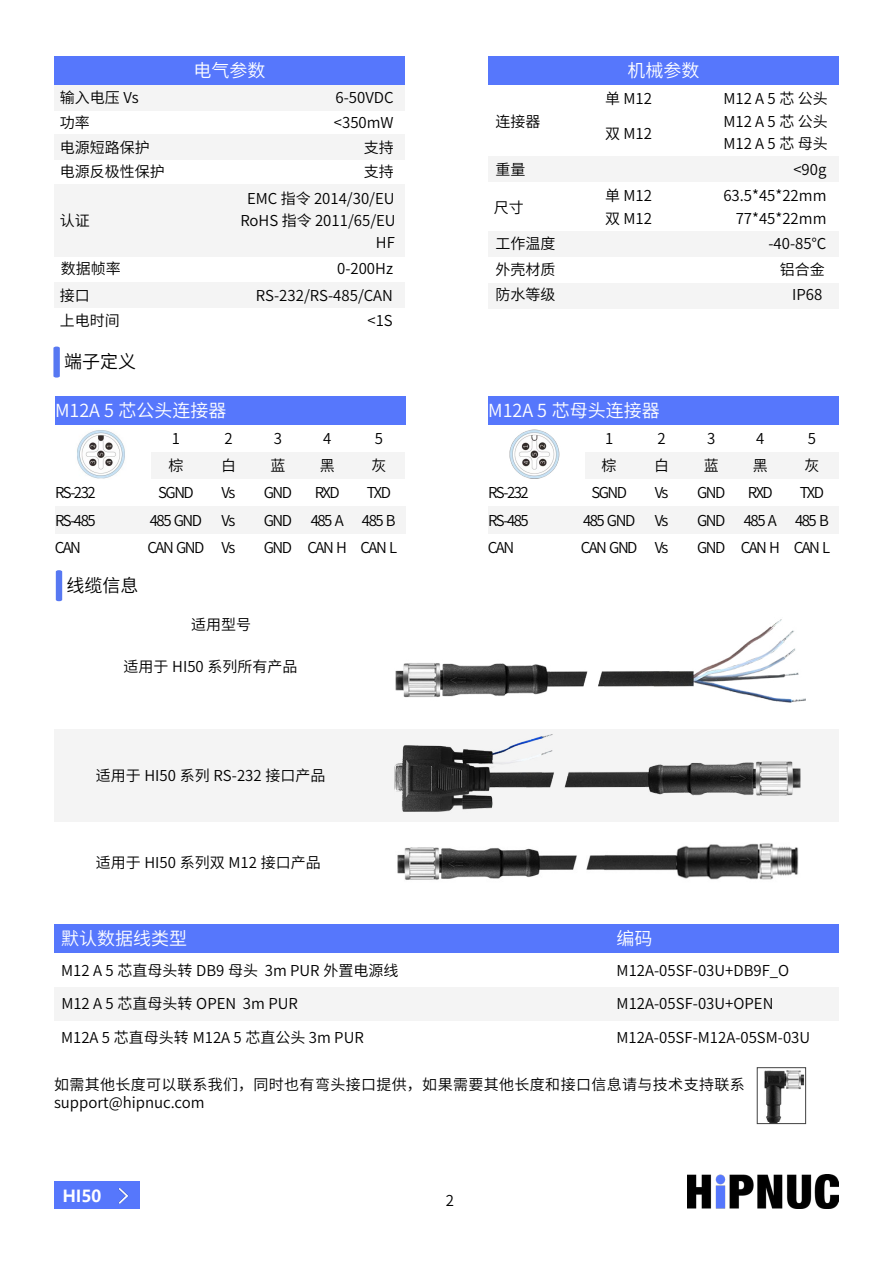
<style>
.page{position:relative;width:893px;height:1263px;background:#fff}
.page>*{position:absolute;margin:0;border:0;box-sizing:border-box;transform-origin:0 0}
.t1{font:18px "Source Han Sans CN";color:#fff}
.t2{font:18px "Source Han Sans CN";color:#000}
.t3{font:700 16.5px "Microsoft Ya Hei";color:#fff}
.t4{font:15px/27.3px "Source Han Sans CN";color:#000}
.t5{font:15px/18px "Source Han Sans CN";letter-spacing:.025em;color:#000}
.t6{font:15px "Source Han Sans CN";letter-spacing:-.1em;color:#000}
</style>
<div class="page">
<div style="left:54px;top:729px;width:785px;height:92px;background:#f4f4f4"></div>
<div style="left:488px;top:232px;width:351px;height:25px;background:#f4f4f4"></div>
<div style="left:488px;top:156px;width:350px;height:26px;background:#f4f4f4"></div>
<div style="left:54px;top:282px;width:351px;height:25px;background:#f4f4f4"></div>
<div style="left:54px;top:85px;width:351px;height:25px;background:#f4f4f4"></div>
<div style="left:55px;top:506px;width:350px;height:28px;background:#f4f4f4"></div>
<div style="left:152px;top:452px;width:253px;height:27px;background:#f4f4f4"></div>
<div style="left:488px;top:283px;width:351px;height:25px;background:#f4f4f4"></div>
<div style="left:54px;top:185px;width:351px;height:72px;background:#f4f4f4"></div>
<img style="left:688px;top:1174px;width:151px;height:34px">
<div style="left:54px;top:1181px;width:85px;height:28px;background:#5677fc"></div>
<img style="left:118px;top:1188px;width:11px;height:15px">
<div style="left:54px;top:56px;width:351px;height:29px;background:#5677fc"></div>
<div style="left:54px;top:134px;width:351px;height:25px;background:#f4f4f4"></div>
<div style="left:488px;top:56px;width:350px;height:29px;background:#5677fc"></div>
<svg style="left:53px;top:347px;width:7px;height:31px"></svg>
<div style="left:55px;top:396px;width:350px;height:28px;background:#5677fc"></div>
<img style="left:77px;top:430px;width:48px;height:49px">
<svg style="left:56px;top:570px;width:6px;height:31px"></svg>
<div style="left:488px;top:506px;width:350px;height:28px;background:#f4f4f4"></div>
<div style="left:585px;top:452px;width:253px;height:27px;background:#f4f4f4"></div>
<div style="left:488px;top:396px;width:350px;height:28px;background:#5677fc"></div>
<img style="left:509px;top:429px;width:51px;height:50px">
<img style="left:395px;top:619px;width:411px;height:84px">
<img style="left:395px;top:734px;width:406px;height:78px">
<div style="left:54px;top:987px;width:785px;height:33px;background:#f4f4f4"></div>
<div style="left:54px;top:924px;width:785px;height:28px;background:#5677fc"></div>
<img style="left:764px;top:1070px;width:40px;height:52px">
<div style="left:757px;top:1067px;width:49px;height:57px;border:1px solid #424242"></div>
<img style="left:397px;top:843px;width:402px;height:37px">
<p class="t1" style="left:194px;top:60px;width:73px">电气参数</p>
<p class="t4" style="left:60px;top:84px;width:81px">输入电压 Vs</p>
<p class="t4" style="left:336px;top:84px;width:60px">6-50VDC</p>
<p class="t4" style="left:60px;top:134px;width:91px">电源短路保护</p>
<p class="t4" style="left:364px;top:134px;width:31px">支持</p>
<p class="t4" style="left:60px;top:158px;width:107px">电源反极性保护</p>
<p class="t4" style="left:364px;top:158px;width:31px">支持</p>
<p class="t4" style="left:60px;top:207px;width:31px">认证</p>
<p class="t4" style="left:60px;top:109px;width:31px">功率</p>
<p class="t4" style="left:334px;top:109px;width:61px">&lt;350mW</p>
<p class="t4" style="left:240px;top:187px;width:157px;line-height:22.8px;text-align:center">EMC 指令 2014/30/EU<br>RoHS 指令 2011/65/EU</p>
<p class="t4" style="left:376px;top:229px;width:21px">HF</p>
<p class="t4" style="left:61px;top:255px;width:61px">数据帧率</p>
<p class="t4" style="left:337px;top:255px;width:57px">0-200Hz</p>
<p class="t4" style="left:60px;top:282px;width:31px">接口</p>
<p class="t4" style="left:256px;top:282px;width:139px">RS-232/RS-485/CAN</p>
<p class="t4" style="left:60px;top:307px;width:61px">上电时间</p>
<p class="t4" style="left:367px;top:307px;width:27px">&lt;1S</p>
<p class="t2" style="left:64px;top:352px;width:73px">端子定义</p>
<p class="t1" style="left:55px;top:400px;width:173px">M12A 5 芯公头连接器</p>
<p class="t4" style="left:172px;top:426px;width:10px">1</p>
<p class="t4" style="left:224px;top:426px;width:10px">2</p>
<p class="t4" style="left:274px;top:426px;width:10px">3</p>
<p class="t4" style="left:323px;top:426px;width:10px">4</p>
<p class="t4" style="left:375px;top:426px;width:10px">5</p>
<p class="t4" style="left:169px;top:452px;width:16px">棕</p>
<p class="t4" style="left:221px;top:452px;width:16px">白</p>
<p class="t4" style="left:271px;top:452px;width:16px">蓝</p>
<p class="t4" style="left:320px;top:452px;width:16px">黑</p>
<p class="t4" style="left:371px;top:452px;width:17px">灰</p>
<p class="t4" style="left:55px;top:479px;width:42px;text-align:justify">RS-232<br>RS-485<br>CAN</p>
<p class="t4" style="left:158px;top:479px;width:37px">SGND</p>
<p class="t4" style="left:222px;top:479px;width:15px">Vs</p>
<p class="t4" style="left:264px;top:479px;width:30px">GND</p>
<p class="t4" style="left:315px;top:479px;width:27px">RXD</p>
<p class="t4" style="left:367px;top:479px;width:26px">TXD</p>
<p class="t4" style="left:150px;top:507px;width:54px">485 GND</p>
<p class="t4" style="left:222px;top:507px;width:15px">Vs</p>
<p class="t6" style="left:264px;top:512px;width:133px">GND 485 A 485 B</p>
<p class="t4" style="left:148px;top:534px;width:89px">CAN GND Vs</p>
<p class="t6" style="left:264px;top:539px;width:135px">GND CAN H CAN L</p>
<p class="t2" style="left:66px;top:576px;width:74px">线缆信息</p>
<p class="t4" style="left:191px;top:611px;width:61px">适用型号</p>
<p class="t4" style="left:124px;top:653px;width:176px">适用于 HI50 系列所有产品</p>
<p class="t4" style="left:96px;top:762px;width:231px">适用于 HI50 系列 RS-232 接口产品</p>
<p class="t4" style="left:96px;top:849px;width:227px">适用于 HI50 系列双 M12 接口产品</p>
<p class="t4" style="left:495px;top:108px;width:46px">连接器</p>
<p class="t1" style="left:627px;top:60px;width:73px">机械参数</p>
<p class="t4" style="left:605px;top:85px;width:48px">单 M12</p>
<p class="t4" style="left:605px;top:120px;width:48px">双 M12</p>
<p class="t4" style="left:723px;top:87px;width:106px;line-height:22.8px">M12 A 5 芯 公头<br>M12 A 5 芯 公头</p>
<p class="t4" style="left:723px;top:130px;width:106px">M12 A 5 芯 母头</p>
<p class="t4" style="left:495px;top:156px;width:31px">重量</p>
<p class="t4" style="left:793px;top:156px;width:35px">&lt;90g</p>
<p class="t4" style="left:494px;top:194px;width:31px">尺寸</p>
<p class="t4" style="left:495px;top:231px;width:61px;line-height:26px">工作温度外壳材质</p>
<p class="t4" style="left:495px;top:281px;width:61px">防水等级</p>
<p class="t4" style="left:605px;top:182px;width:48px">单 M12</p>
<p class="t4" style="left:723px;top:182px;width:105px">63.5*45*22mm</p>
<p class="t4" style="left:605px;top:205px;width:48px">双 M12</p>
<p class="t4" style="left:736px;top:205px;width:92px">77*45*22mm</p>
<p class="t4" style="left:768px;top:230px;width:60px">-40-85℃</p>
<p class="t4" style="left:780px;top:257px;width:46px;line-height:25.3px;text-align:right">铝合金<br>IP68</p>
<p class="t1" style="left:488px;top:400px;width:173px">M12A 5 芯母头连接器</p>
<p class="t4" style="left:605px;top:426px;width:10px">1</p>
<p class="t4" style="left:657px;top:426px;width:10px">2</p>
<p class="t4" style="left:707px;top:426px;width:10px">3</p>
<p class="t4" style="left:756px;top:426px;width:10px">4</p>
<p class="t4" style="left:808px;top:426px;width:10px">5</p>
<p class="t4" style="left:602px;top:452px;width:16px">棕</p>
<p class="t4" style="left:654px;top:452px;width:16px">白</p>
<p class="t4" style="left:704px;top:452px;width:16px">蓝</p>
<p class="t4" style="left:753px;top:452px;width:16px">黑</p>
<p class="t4" style="left:804px;top:452px;width:16px">灰</p>
<p class="t4" style="left:488px;top:479px;width:42px;text-align:justify">RS-232<br>RS-485<br>CAN</p>
<p class="t4" style="left:591px;top:479px;width:37px">SGND</p>
<p class="t4" style="left:655px;top:479px;width:15px">Vs</p>
<p class="t4" style="left:697px;top:479px;width:30px">GND</p>
<p class="t4" style="left:748px;top:479px;width:27px">RXD</p>
<p class="t4" style="left:800px;top:479px;width:26px">TXD</p>
<p class="t4" style="left:583px;top:507px;width:54px">485 GND</p>
<p class="t4" style="left:655px;top:507px;width:15px">Vs</p>
<p class="t6" style="left:697px;top:512px;width:133px">GND 485 A 485 B</p>
<p class="t4" style="left:581px;top:534px;width:89px">CAN GND Vs</p>
<p class="t6" style="left:697px;top:539px;width:135px">GND CAN H CAN L</p>
<p class="t1" style="left:61px;top:928px;width:127px">默认数据线类型</p>
<p class="t1" style="left:617px;top:928px;width:37px">编码</p>
<p class="t4" style="left:61px;top:957px;width:339px">M12 A 5 芯直母头转 DB9 母头 3m PUR 外置电源线</p>
<p class="t4" style="left:617px;top:957px;width:174px">M12A-05SF-03U+DB9F_O</p>
<p class="t4" style="left:61px;top:991px;width:238px">M12 A 5 芯直母头转 OPEN 3m PUR</p>
<p class="t4" style="left:617px;top:991px;width:158px">M12A-05SF-03U+OPEN</p>
<p class="t4" style="left:61px;top:1024px;width:304px">M12A 5 芯直母头转 M12A 5 芯直公头 3m PUR</p>
<p class="t4" style="left:616px;top:1024px;width:195px">M12A-05SF-M12A-05SM-03U</p>
<p class="t5" style="left:54px;top:1075px;width:692px">如需其他长度可以联系我们，同时也有弯头接口提供，如果需要其他长度和接口信息请与技术支持联系support@hipnuc.com</p>
<p class="t3" style="left:62px;top:1184px;width:41px">HI50</p>
<p class="t4" style="left:446px;top:1187px;width:10px">2</p>
</div>
